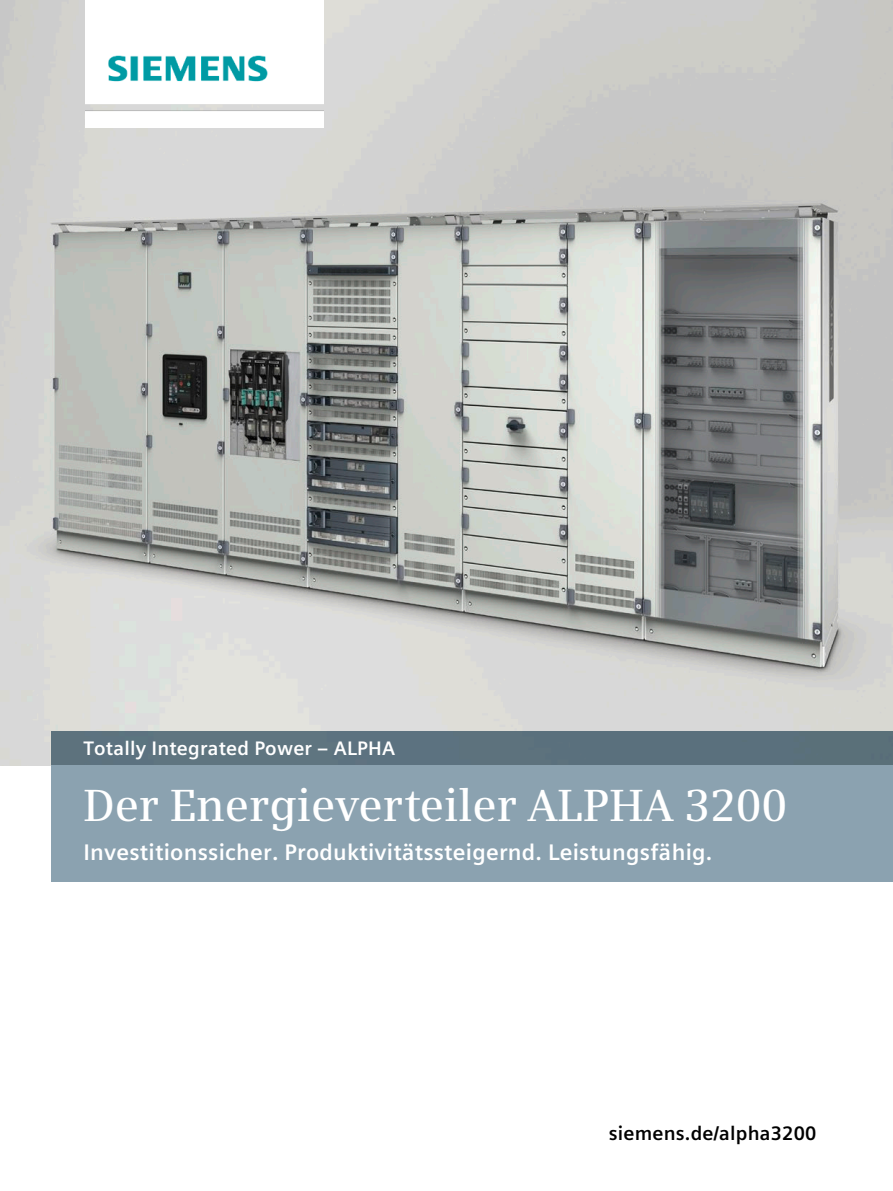
<style>
.page{position:relative;width:893px;height:1191px;background:#fff}
.page>*{position:absolute;margin:0;border:0;box-sizing:border-box;transform-origin:0 0}
.t1{font:600 45px "Siemens Serif";letter-spacing:-.005em;color:#fff}
.t2{font:700 22.5px "Siemens Sans Global";letter-spacing:.01em;color:#fff}
.t3{font:700 19.5px "Siemens Sans Global";letter-spacing:.01em;color:#fff}
.t4{font:700 19.5px "Siemens Sans Global";letter-spacing:.01em;color:#000}
</style>
<div class="page">
<img style="left:0;top:0;width:893px;height:765px">
<div style="left:51px;top:731px;width:842px;height:34px;background:#5c727d"></div>
<div style="left:51px;top:765px;width:842px;height:117px;background:#8ba2b0"></div>
<img style="left:85px;top:0;width:238px;height:128px">
<p class="t3" style="left:83px;top:733px;width:313px">Totally Integrated Power – ALPHA</p>
<h1 class="t1" style="left:83px;top:779px;width:705px">Der Energieverteiler ALPHA 3200</h1>
<p class="t2" style="left:83px;top:834px;width:631px">Investitionssicher. Produktivitätssteigernd. Leistungsfähig.</p>
<p class="t4" style="left:609px;top:1118px;width:209px">siemens.de/alpha3200</p>
</div>
